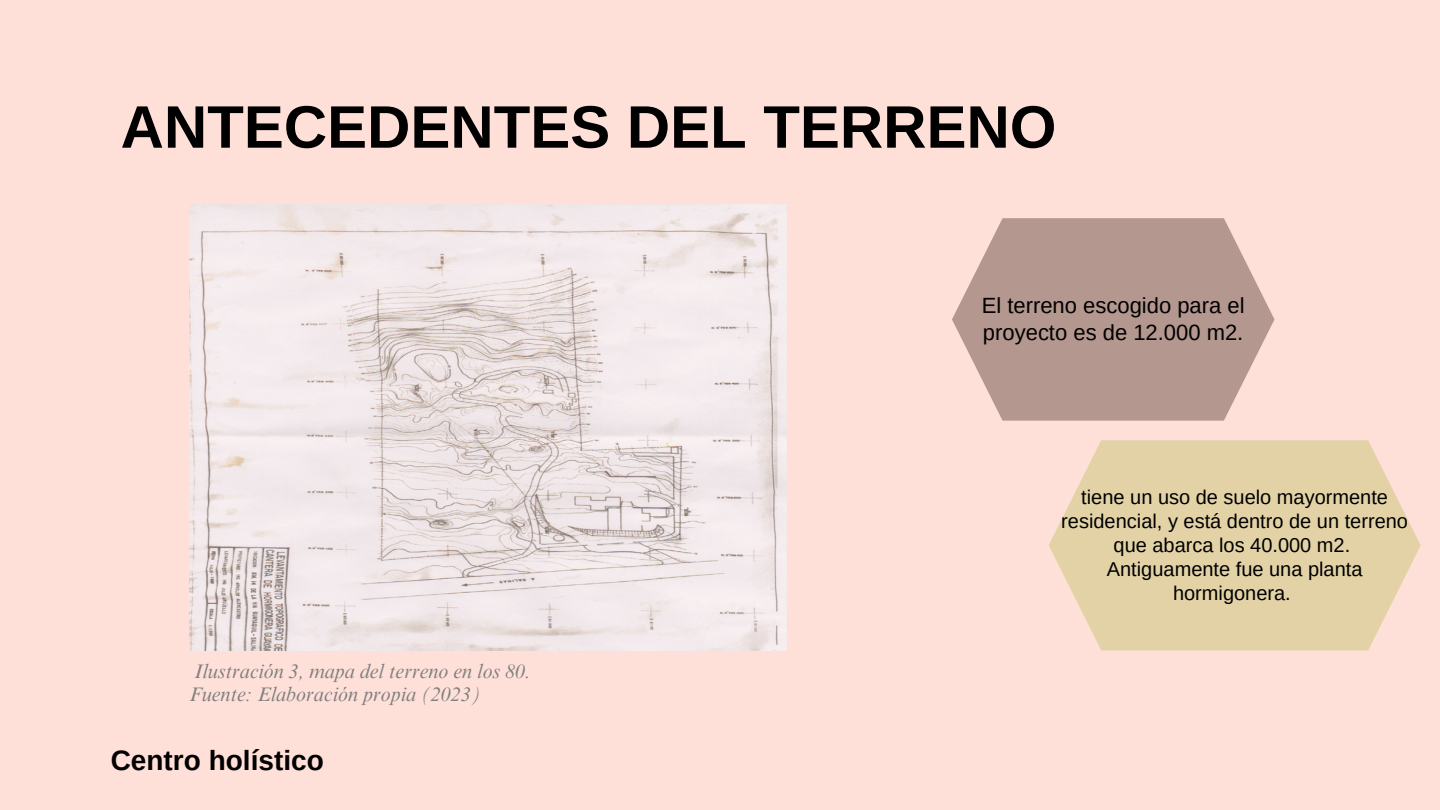
<style>
.page{position:relative;width:1440px;height:810px;background:#ffe0d8}
.page>*{position:absolute;margin:0;border:0;box-sizing:border-box;transform-origin:0 0}
.t1{font:700 60px "Arimo";color:#000}
.t2{font:700 28px "Arimo";color:#000}
.t3{font:22px/26.2px "Arimo";color:#000}
.t4{font:20px/24px "Arimo";color:#000;text-align:center}
.t5{font:italic 20px "Times NRMT Pro";color:#808080}
</style>
<div class="page">
<svg style="left:952px;top:218px;width:322px;height:203px;fill:#b4978e"></svg>
<svg style="left:1049px;top:440px;width:372px;height:210px;background:#e6d3ad"></svg>
<img style="left:190px;top:205px;width:597px;height:445px">
<p class="t1" style="left:121px;top:93px;width:937px">ANTECEDENTES DEL TERRENO</p>
<p class="t3" style="left:982px;top:293px;width:264px">El terreno escogido para el proyecto es de 12.000 m2.</p>
<p class="t5" style="left:195px;top:664px;width:338px">Ilustración 3, mapa del terreno en los 80.</p>
<p class="t5" style="left:190px;top:687px;width:293px">Fuente: Elaboración propia (2023)</p>
<p class="t2" style="left:111px;top:745px;width:215px">Centro holístico</p>
<p class="t4" style="left:1061px;top:485px;width:348px">tiene un uso de suelo mayormente residencial, y está dentro de un terreno que abarca los 40.000 m2.</p>
<p class="t4" style="left:1107px;top:557px;width:257px">Antiguamente fue una planta hormigonera.</p>
</div>
